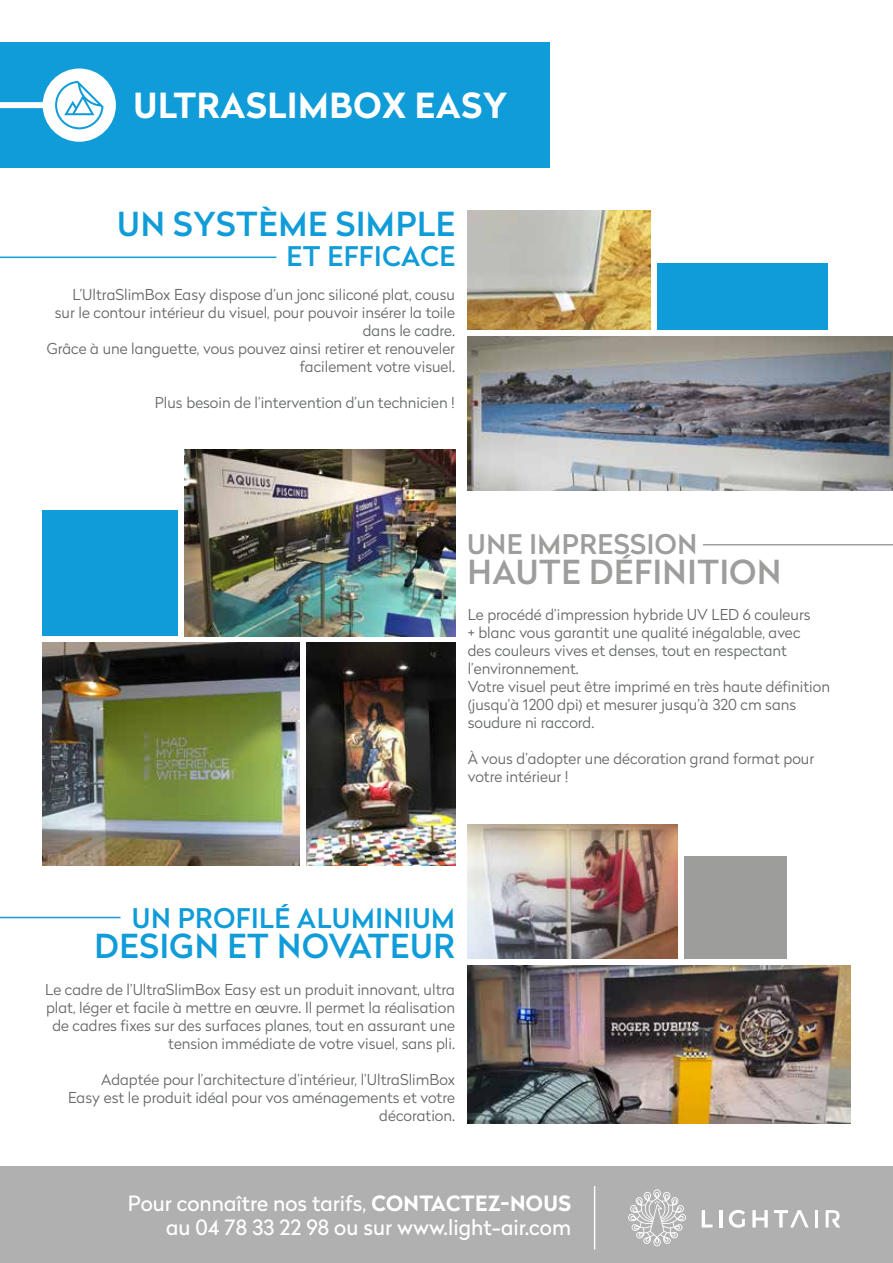
<style>
.page{position:relative;width:893px;height:1263px;background:#fff}
.page>*{position:absolute;margin:0;border:0;box-sizing:border-box;transform-origin:0 0}
.t1{font:700 34.5px "Radikal";letter-spacing:.02em;color:#fff}
.t2{font:500 33px "Radikal";letter-spacing:.02em;color:#0f9cd8}
.t3{font:500 33px "Radikal";letter-spacing:.02em;color:#9d9d9c}
.t4{font:500 27px "Radikal";letter-spacing:.02em;color:#0f9cd8}
.t5{font:500 27px "Radikal";letter-spacing:.02em;color:#9d9d9c}
.t6{font:21px/24px "Radikal";color:#fff;text-align:right}
.t7{font:300 15px/18px "Radikal";color:#666969;text-align:right}
.s1{font-weight:700}
</style>
<div class="page">
<hr style="left:0;top:257px;width:276px;height:1px;background:#0f9cd8">
<hr style="left:703px;top:544px;width:190px;height:1px;background:#9d9d9c">
<div style="left:43px;top:510px;width:135px;height:126px;background:#0f9cd8"></div>
<div style="left:0;top:42px;width:549px;height:126px;background:#0f9cd8"></div>
<div style="left:43px;top:69px;width:73px;height:73px;background:#fff;border-radius:50%"></div>
<div style="left:0;top:102px;width:47px;height:6px;background:#fff"></div>
<div style="left:657px;top:263px;width:171px;height:67px;background:#0f9cd8"></div>
<hr style="left:0;top:917px;width:120px;height:1px;background:#0f9cd8">
<svg style="left:55px;top:81px;width:48px;height:48px"></svg>
<img style="left:185px;top:450px;width:270px;height:186px">
<img style="left:306px;top:643px;width:149px;height:222px">
<img style="left:43px;top:643px;width:256px;height:222px">
<div style="left:0;top:1166px;width:893px;height:97px;background:#b0b0b0"></div>
<svg style="left:628px;top:1189px;width:58px;height:57px"></svg>
<hr style="left:815px;top:1210px;width:3px;height:17px;background:#fff">
<svg style="left:826px;top:1210px;width:14px;height:17px"></svg>
<svg style="left:702px;top:1210px;width:10px;height:17px"></svg>
<hr style="left:719px;top:1210px;width:3px;height:17px;background:#fff">
<svg style="left:729px;top:1210px;width:16px;height:18px"></svg>
<svg style="left:752px;top:1210px;width:16px;height:17px"></svg>
<svg style="left:774px;top:1210px;width:35px;height:17px"></svg>
<hr style="left:594px;top:1186px;width:1px;height:63px;background:#fff">
<img style="left:468px;top:336px;width:425px;height:155px">
<div style="left:684px;top:856px;width:102px;height:102px;background:#9d9d9c"></div>
<img style="left:468px;top:210px;width:182px;height:120px">
<img style="left:468px;top:825px;width:209px;height:133px">
<img style="left:468px;top:965px;width:382px;height:158px">
<h1 class="t1" style="left:134px;top:80px;width:375px">ULTRASLIMBOX EASY</h1>
<h2 class="t2" style="left:117px;top:200px;width:339px">UN SYSTÈME SIMPLE</h2>
<h3 class="t4" style="left:287px;top:236px;width:170px">ET EFFICACE</h3>
<p class="t7" style="left:47px;top:285px;width:410px">L’UltraSlimBox Easy dispose d’un jonc siliconé plat, cousu<br>sur le contour intérieur du visuel, pour pouvoir insérer la toile dans le cadre.<br>Grâce à une languette, vous pouvez ainsi retirer et renouveler facilement votre visuel.</p>
<p class="t7" style="left:155px;top:393px;width:302px">Plus besoin de l’intervention d’un technicien !</p>
<h3 class="t5" style="left:467px;top:525px;width:231px">UNE IMPRESSION</h3>
<h2 class="t3" style="left:467px;top:548px;width:315px">HAUTE DÉFINITION</h2>
<p class="t7" style="left:468px;top:605px;width:364px;text-align:left">Le procédé d’impression hybride UV LED 6 couleurs<br>+ blanc vous garantit une qualité inégalable, avec<br>des couleurs vives et denses, tout en respectant l’environnement.<br>Votre visuel peut être imprimé en très haute définition (jusqu’à 1200 dpi) et mesurer jusqu’à 320 cm sans soudure ni raccord.</p>
<p class="t7" style="left:468px;top:749px;width:348px;text-align:left">À vous d’adopter une décoration grand format pour votre intérieur !</p>
<h3 class="t4" style="left:132px;top:898px;width:325px">UN PROFILÉ ALUMINIUM</h3>
<h2 class="t2" style="left:95px;top:922px;width:362px">DESIGN ET NOVATEUR</h2>
<p class="t7" style="left:45px;top:980px;width:411px">Le cadre de l’UltraSlimBox Easy est un produit innovant, ultra plat, léger et facile à mettre en œuvre. Il permet la réalisation de cadres fixes sur des surfaces planes, tout en assurant une tension immédiate de votre visuel, sans pli.</p>
<p class="t7" style="left:68px;top:1070px;width:388px">Adaptée pour l’architecture d’intérieur, l’UltraSlimBox<br>Easy est le produit idéal pour vos aménagements et votre décoration.</p>
<h3 class="t6" style="left:128px;top:1190px;width:445px">Pour connaître nos tarifs, <span class="s1">CONTACTEZ-NOUS </span>au 04 78 33 22 98 ou sur www.light-air.com</h3>
</div>
